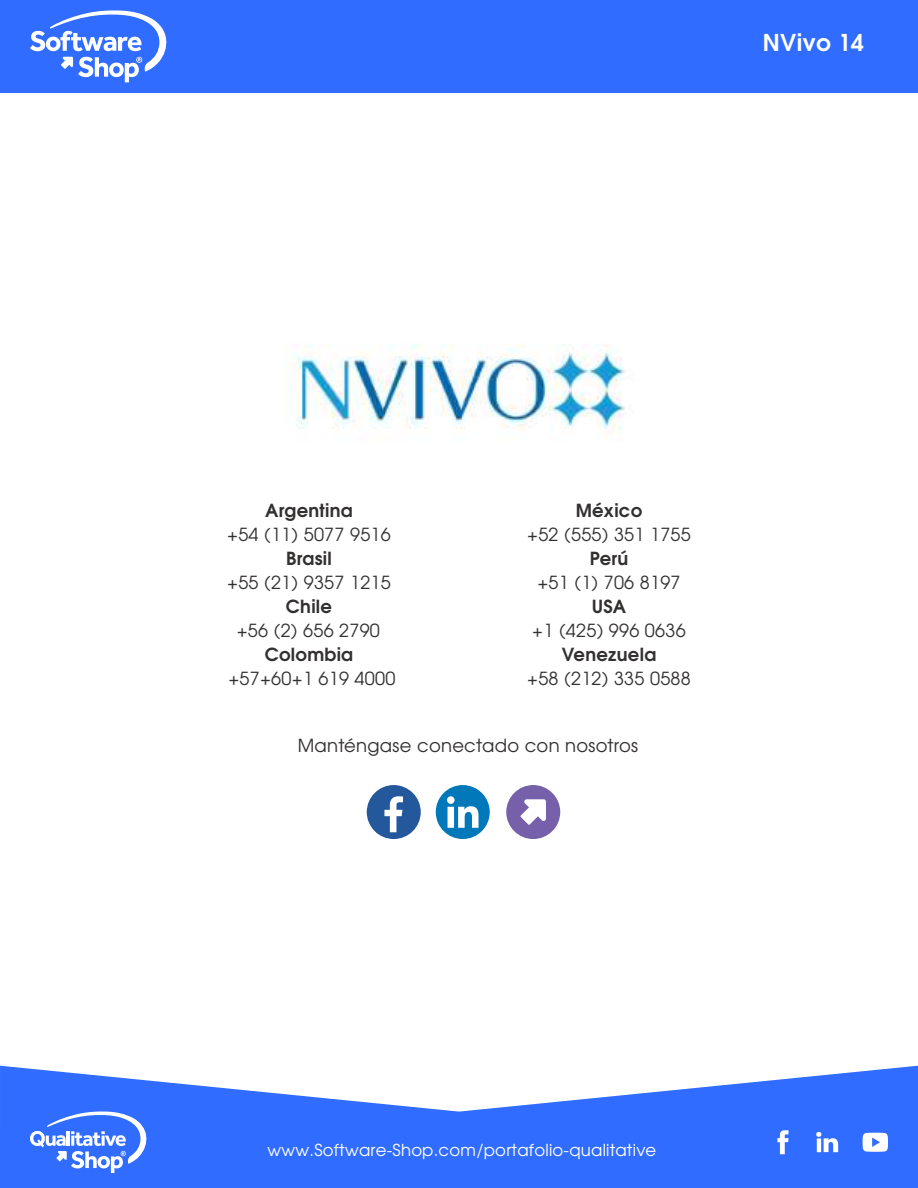
<style>
.page{position:relative;width:918px;height:1188px;background:#fff}
.page>*{position:absolute;margin:0;border:0;box-sizing:border-box;transform-origin:0 0}
.t1{font:700 23.1px "Te X Gyre Adventor";letter-spacing:.015em;color:#fff}
.t2{font:18px "Te X Gyre Adventor";letter-spacing:.015em;color:#333030}
.t3{font:700 18px "Te X Gyre Adventor";letter-spacing:.015em;color:#333030}
.t4{font:16.5px "Te X Gyre Adventor";letter-spacing:.015em;color:#fff}
</style>
<div class="page">
<div style="left:0;top:0;width:918px;height:92px;background:#306cff"></div>
<svg style="left:0;top:1066px;width:918px;height:122px;fill:#306cff"></svg>
<svg style="left:816px;top:1132px;width:22px;height:20px"></svg>
<svg style="left:777px;top:1130px;width:11px;height:24px"></svg>
<svg style="left:863px;top:1133px;width:25px;height:19px"></svg>
<svg style="left:30px;top:10px;width:137px;height:72px"></svg>
<div style="left:9px;top:1089px;width:149px;height:87px;background:#306cff"></div>
<svg style="left:30px;top:1111px;width:117px;height:62px"></svg>
<div style="left:367px;top:785px;width:54px;height:54px;background:#23589c;border-radius:50%"></div>
<svg style="left:384px;top:796px;width:19px;height:36px"></svg>
<div style="left:436px;top:785px;width:54px;height:54px;background:#0078b9;border-radius:50%"></div>
<svg style="left:447px;top:796px;width:31px;height:32px"></svg>
<div style="left:506px;top:785px;width:54px;height:54px;background:#7660aa;border-radius:50%"></div>
<svg style="left:520px;top:799px;width:26px;height:26px"></svg>
<img style="left:286px;top:344px;width:339px;height:96px">
<p class="t1" style="left:763px;top:23px;width:103px">NVivo 14</p>
<p class="t3" style="left:265px;top:494px;width:89px">Argentina</p>
<p class="t2" style="left:227px;top:520px;width:165px">+54 (11) 5077 9516</p>
<p class="t3" style="left:286px;top:542px;width:47px">Brasil</p>
<p class="t2" style="left:227px;top:568px;width:165px">+55 (21) 9357 1215</p>
<p class="t3" style="left:286px;top:590px;width:48px">Chile</p>
<p class="t2" style="left:237px;top:616px;width:145px">+56 (2) 656 2790</p>
<p class="t3" style="left:265px;top:638px;width:90px">Colombia</p>
<p class="t2" style="left:228px;top:664px;width:168px">+57+60+1 619 4000</p>
<p class="t3" style="left:576px;top:494px;width:68px">México</p>
<p class="t2" style="left:527px;top:520px;width:165px">+52 (555) 351 1755</p>
<p class="t3" style="left:590px;top:542px;width:40px">Perú</p>
<p class="t2" style="left:537px;top:568px;width:145px">+51 (1) 706 8197</p>
<p class="t3" style="left:592px;top:590px;width:36px">USA</p>
<p class="t2" style="left:532px;top:616px;width:155px">+1 (425) 996 0636</p>
<p class="t3" style="left:562px;top:638px;width:96px">Venezuela</p>
<p class="t2" style="left:527px;top:664px;width:165px">+58 (212) 335 0588</p>
<p class="t2" style="left:298px;top:731px;width:342px">Manténgase conectado con nosotros</p>
<p class="t4" style="left:268px;top:1136px;width:390px">www.Software-Shop.com/portafolio-qualitative</p>
</div>
